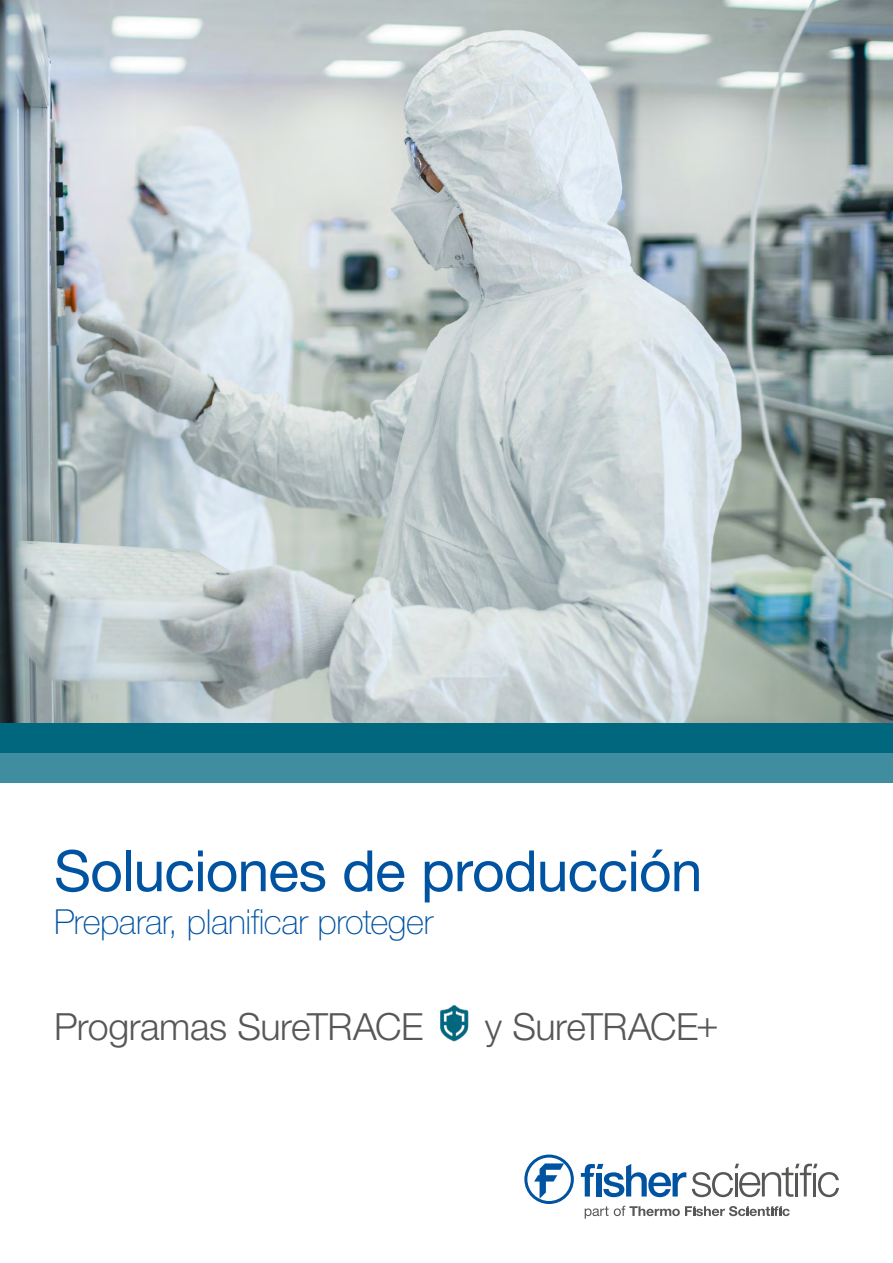
<style>
.page{position:relative;width:893px;height:1263px;background:#fff}
.page>*{position:absolute;margin:0;border:0;box-sizing:border-box;transform-origin:0 0}
.Header_Title{font:57px "Helvetica Neue LT Std";letter-spacing:-.015em;color:#0053a1}
.Header_Title-2{font:300 37.5px "Helvetica Neue LT Std";letter-spacing:-.01em;color:#575756}
.Header_Title-3{font:100 34.5px "Helvetica Neue LT Std";letter-spacing:-.01em;color:#0053a1}
</style>
<div class="page">
<img style="left:440px;top:1005px;width:29px;height:37px">
<svg style="left:524px;top:1154px;width:50px;height:50px"></svg>
<svg style="left:581px;top:1164px;width:105px;height:33px"></svg>
<svg style="left:585px;top:1206px;width:205px;height:13px"></svg>
<svg style="left:692px;top:1164px;width:147px;height:33px"></svg>
<img style="left:0;top:0;width:893px;height:723px">
<div style="left:0;top:723px;width:893px;height:30px;background:#00677f"></div>
<div style="left:0;top:753px;width:893px;height:30px;background:#408d9f"></div>
<p class="Header_Title" style="left:54px;top:837px;width:650px">Soluciones de producción</p>
<p class="Header_Title-3" style="left:54px;top:902px;width:381px">Preparar, planificar proteger</p>
<p class="Header_Title-2" style="left:54px;top:1004px;width:371px">Programas SureTRACE</p>
<p class="Header_Title-2" style="left:485px;top:1004px;width:235px">y SureTRACE+</p>
</div>
